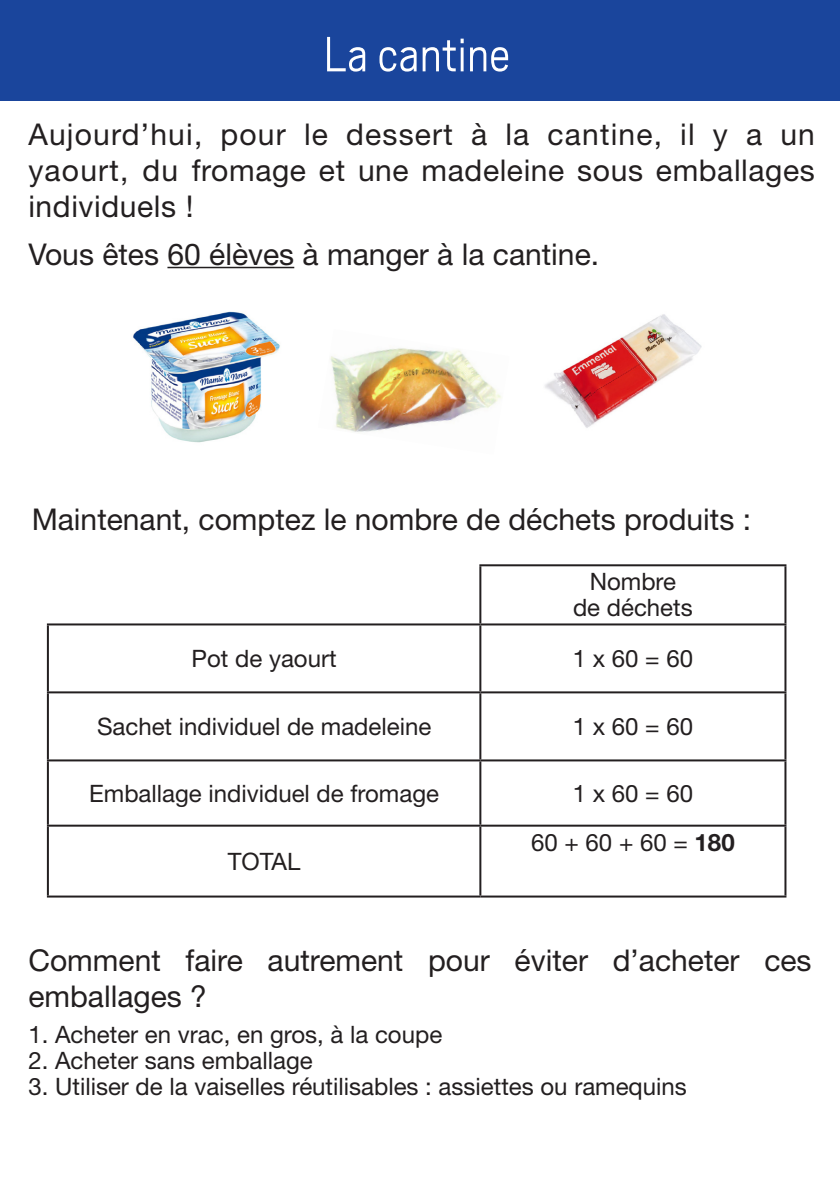
<style>
.page{position:relative;width:840px;height:1191px;background:#fff}
.page>*{position:absolute;margin:0;border:0;box-sizing:border-box;transform-origin:0 0}
.t1{font:300 55px "Scout";color:#fff;scale:.91 1}
.t2{font:30px/36px "Helvetica Neue LT Std";color:#231f20;text-align:justify}
.t3{font:24px "Helvetica Neue LT Std";color:#231f20}
.s1{font-weight:700}
</style>
<div class="page">
<div style="left:0;top:0;width:839px;height:100px;background:#1a459c"></div>
<hr style="left:479px;top:564px;width:307px;height:2px;background:#231f20">
<hr style="left:784px;top:566px;width:2px;height:57px;background:#231f20">
<hr style="left:47px;top:625px;width:2px;height:66px;background:#231f20">
<hr style="left:480px;top:623px;width:306px;height:2px;background:#231f20">
<hr style="left:479px;top:625px;width:2px;height:66px;background:#231f20">
<hr style="left:784px;top:625px;width:2px;height:66px;background:#231f20">
<hr style="left:47px;top:691px;width:433px;height:2px;background:#231f20">
<hr style="left:47px;top:693px;width:2px;height:66px;background:#231f20">
<hr style="left:480px;top:691px;width:306px;height:2px;background:#231f20">
<hr style="left:479px;top:693px;width:2px;height:66px;background:#231f20">
<hr style="left:784px;top:693px;width:2px;height:66px;background:#231f20">
<hr style="left:47px;top:759px;width:433px;height:2px;background:#231f20">
<hr style="left:47px;top:761px;width:2px;height:63px;background:#231f20">
<hr style="left:480px;top:759px;width:306px;height:2px;background:#231f20">
<hr style="left:479px;top:761px;width:2px;height:63px;background:#231f20">
<hr style="left:784px;top:761px;width:2px;height:63px;background:#231f20">
<hr style="left:47px;top:824px;width:433px;height:2px;background:#231f20">
<hr style="left:47px;top:826px;width:2px;height:69px;background:#231f20">
<hr style="left:480px;top:824px;width:306px;height:2px;background:#231f20">
<hr style="left:479px;top:826px;width:2px;height:69px;background:#231f20">
<hr style="left:784px;top:826px;width:2px;height:69px;background:#231f20">
<hr style="left:47px;top:895px;width:433px;height:2px;background:#231f20">
<hr style="left:480px;top:895px;width:306px;height:2px;background:#231f20">
<hr style="left:479px;top:566px;width:2px;height:57px;background:#231f20">
<hr style="left:47px;top:623px;width:433px;height:2px;background:#231f20">
<hr style="left:167px;top:267px;width:127px;height:1px;background:#231f20">
<img style="left:330px;top:348px;width:172px;height:84px">
<img style="left:545px;top:314px;width:157px;height:114px">
<img style="left:133px;top:311px;width:147px;height:132px">
<p class="t1" style="left:323px;top:19px;width:206px">La cantine</p>
<p class="t2" style="left:28px;top:116px;width:787px">Aujourd’hui, pour le dessert à la cantine, il y a un yaourt, du fromage et une madeleine sous emballages individuels !</p>
<p class="t2" style="left:28px;top:235px;width:572px">Vous êtes 60 élèves à manger à la cantine.</p>
<p class="t2" style="left:32px;top:500px;width:720px">Maintenant, comptez le nombre de déchets produits :</p>
<p class="t3" style="left:589px;top:567px;width:88px">Nombre</p>
<p class="t3" style="left:572px;top:593px;width:121px">de déchets</p>
<p class="t3" style="left:191px;top:644px;width:146px">Pot de yaourt</p>
<p class="t3" style="left:572px;top:644px;width:122px">1 x 60 = 60</p>
<p class="t3" style="left:97px;top:712px;width:335px">Sachet individuel de madeleine</p>
<p class="t3" style="left:572px;top:712px;width:122px">1 x 60 = 60</p>
<p class="t3" style="left:89px;top:778px;width:351px">Emballage individuel de fromage</p>
<p class="t3" style="left:572px;top:778px;width:122px">1 x 60 = 60</p>
<p class="t3" style="left:228px;top:847px;width:74px">TOTAL</p>
<p class="t3" style="left:531px;top:828px;width:205px">60 + 60 + 60 = <span class="s1">180</span></p>
<p class="t2" style="left:28px;top:942px;width:784px">Comment faire autrement pour éviter d’acheter ces emballages ?</p>
<p class="t3" style="left:28px;top:1020px;width:415px">1. Acheter en vrac, en gros, à la coupe</p>
<p class="t3" style="left:28px;top:1046px;width:286px">2. Acheter sans emballage</p>
<p class="t3" style="left:28px;top:1072px;width:659px">3. Utiliser de la vaiselles réutilisables : assiettes ou ramequins</p>
</div>
